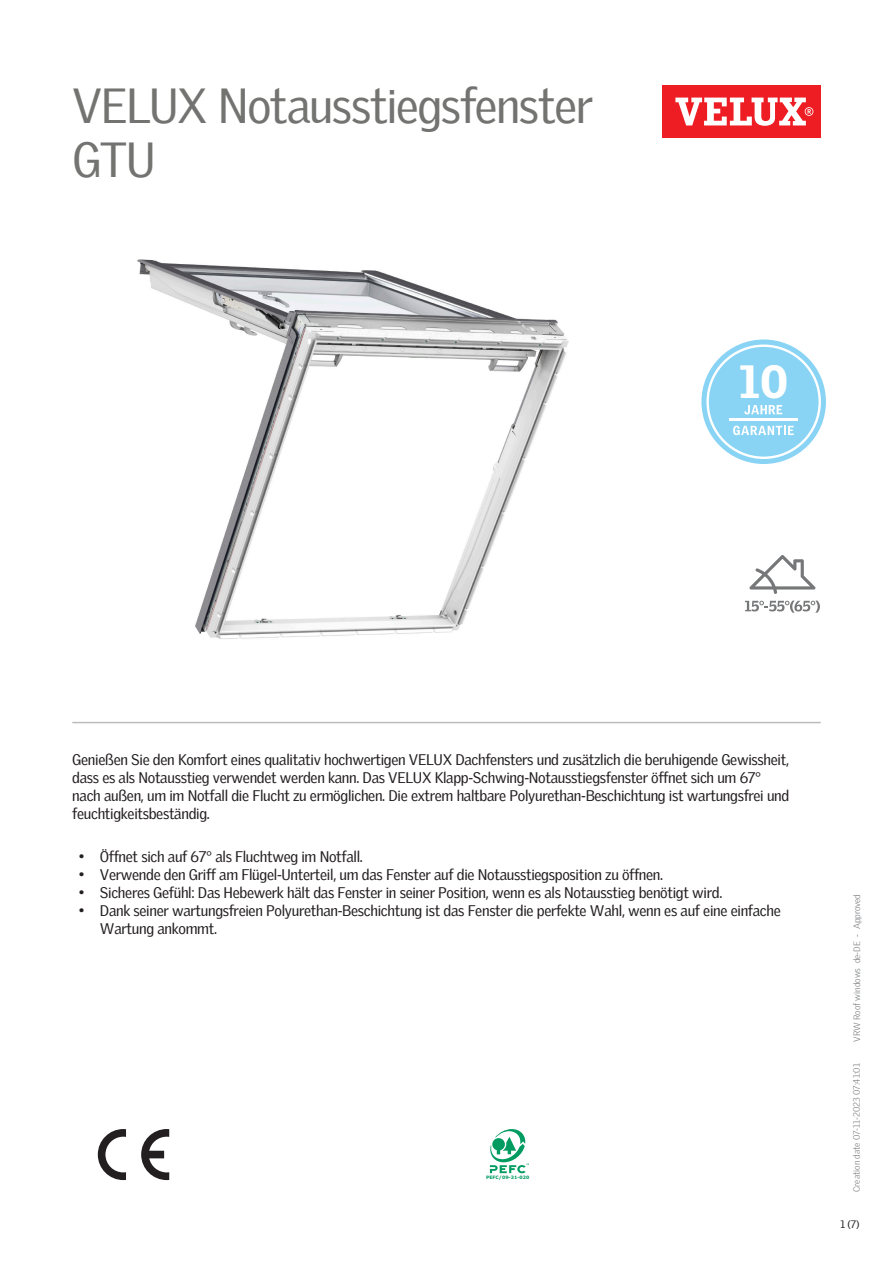
<style>
.page{position:relative;width:893px;height:1263px;background:#fff}
.page>*{position:absolute;margin:0;border:0;box-sizing:border-box;transform-origin:0 0}
.Headline{font:48px/54px "Velux Gothic";letter-spacing:-.03em;color:#737371}
.t1{font:900 45.3px "Velux Gothic";color:#fff}
.Body_Regular{font:15px/18px "Velux Gothic";letter-spacing:-.02em;color:#231f20}
.t2{font:10.5px "Velux Gothic";color:#231f20}
.t3{font:300 9px "Velux Gothic";color:#7c7e81}
.t4{font:700 4.65px "Verdana";color:#009b61}
</style>
<div class="page">
<div style="left:662px;top:85px;width:159px;height:53px;background:#ee1d23"></div>
<svg style="left:675px;top:98px;width:138px;height:28px"></svg>
<hr style="left:72px;top:722px;width:749px;height:1px;background:#bcbdbb">
<svg style="left:749px;top:555px;width:67px;height:39px"></svg>
<svg style="left:745px;top:600px;width:75px;height:13px"></svg>
<svg style="left:141px;top:1129px;width:28px;height:51px"></svg>
<svg style="left:98px;top:1129px;width:28px;height:51px"></svg>
<svg style="left:490px;top:1129px;width:39px;height:44px"></svg>
<svg style="left:701px;top:339px;width:125px;height:125px"></svg>
<img style="left:137px;top:259px;width:432px;height:380px">
<p class="Headline" style="left:72px;top:74px;width:522px">VELUX Notausstiegsfenster<br>GTU</p>
<p class="t1" style="left:739px;top:353px;width:50px">10</p>
<p class="Body_Regular" style="left:72px;top:749px;width:719px">Genießen Sie den Komfort eines qualitativ hochwertigen VELUX Dachfensters und zusätzlich die beruhigende Gewissheit, dass es als Notausstieg verwendet werden kann. Das VELUX Klapp-Schwing-Notausstiegsfenster öffnet sich um 67° nach außen, um im Notfall die Flucht zu ermöglichen. Die extrem haltbare Polyurethan-Beschichtung ist wartungsfrei und feuchtigkeitsbeständig.</p>
<p class="Body_Regular" style="left:79px;top:846px;width:286px">• Öffnet sich auf 67° als Fluchtweg im Notfall.</p>
<p class="Body_Regular" style="left:79px;top:864px;width:586px">• Verwende den Griff am Flügel-Unterteil, um das Fenster auf die Notausstiegsposition zu öffnen.</p>
<p class="Body_Regular" style="left:79px;top:882px;width:645px">• Sicheres Gefühl: Das Hebewerk hält das Fenster in seiner Position, wenn es als Notausstieg benötigt wird.</p>
<p class="Body_Regular" style="left:100px;top:900px;width:682px;text-indent:-21px">• Dank seiner wartungsfreien Polyurethan-Beschichtung ist das Fenster die perfekte Wahl, wenn es auf eine einfache<br>Wartung ankommt.</p>
<p class="t4" style="left:486px;top:1174px;width:45px">PEFC/09-31-020</p>
<p class="t3" style="left:850px;top:1042px;width:149px;rotate:-90deg">VRW Roof windows de-DE - Approved</p>
<p class="t3" style="left:850px;top:1192px;width:130px;rotate:-90deg">Creation date 07-11-2023 07:41:01</p>
<p class="t2" style="left:840px;top:1216px;width:21px">1 (7)</p>
</div>
